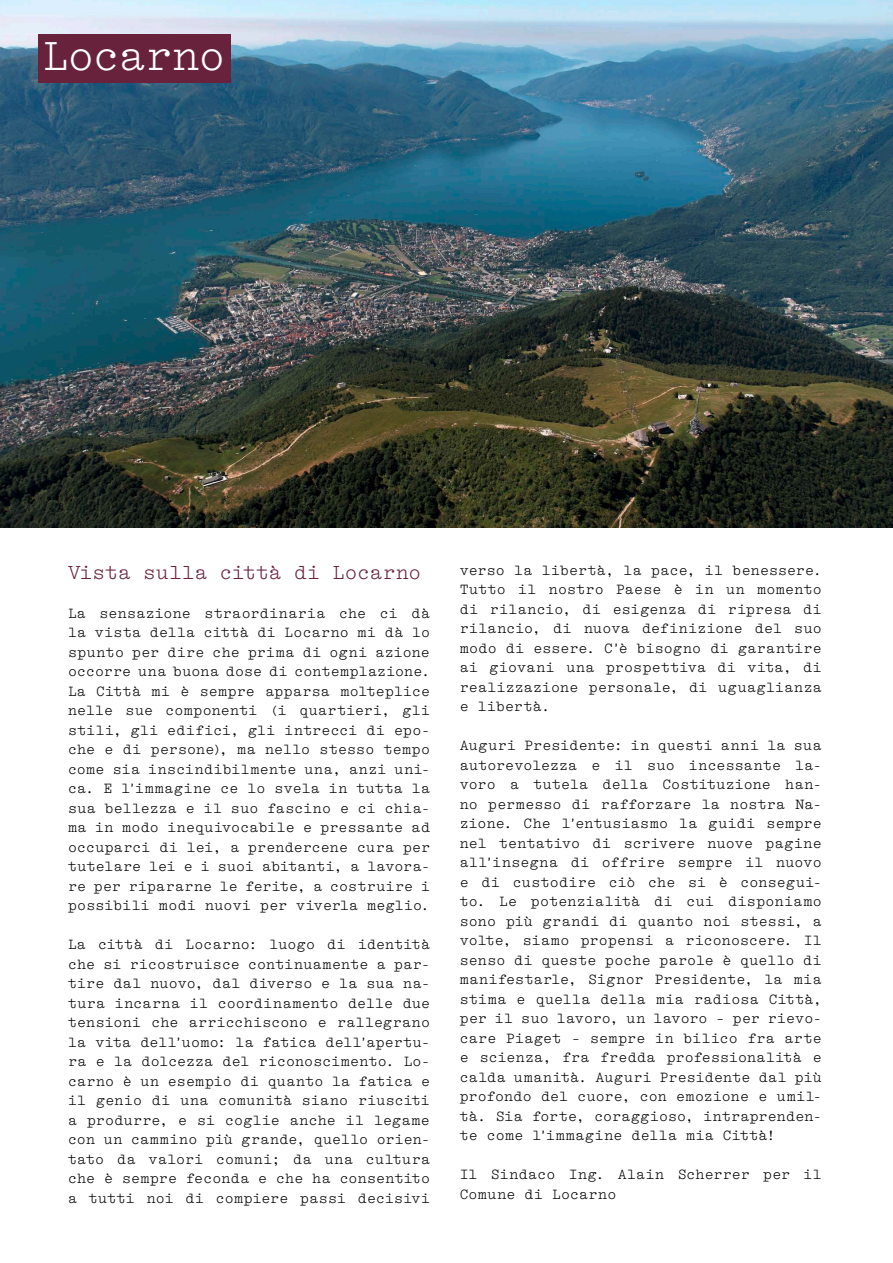
<style>
.page{position:relative;width:893px;height:1263px;background:#fff}
.page>*{position:absolute;margin:0;border:0;box-sizing:border-box;transform-origin:0 0}
.Titel_Ortschaft{font:500 45px "LL Ignazio";letter-spacing:-.025em;color:#fff}
.Ort_Gruss{font:500 21px "LL Ignazio";color:#68223c}
.Fliesstext{font:500 15px/19.5px "LL Ignazio";letter-spacing:.01em;color:#000;text-align:justify}
</style>
<div class="page">
<img style="left:0;top:0;width:893px;height:527px">
<div style="left:38px;top:34px;width:192px;height:48px;background:#68223c"></div>
<p class="Titel_Ortschaft" style="left:43px;top:34px;width:184px">Locarno</p>
<p class="Ort_Gruss" style="left:68px;top:561px;width:355px">Vista sulla città di Locarno</p>
<p class="Fliesstext" style="left:68px;top:604px;width:363px">La sensazione straordinaria che ci dà la vista della città di Locarno mi dà lo spunto per dire che prima di ogni azione occorre una buona dose di contemplazione.<br>La Città mi è sempre apparsa molteplice nelle sue componenti (i quartieri, gli stili, gli edifici, gli intrecci di epo&shy;che e di persone), ma nello stesso tempo come sia inscindibilmente una, anzi uni&shy;ca. E l’immagine ce lo svela in tutta la sua bellezza e il suo fascino e ci chia&shy;ma in modo inequivocabile e pressante ad occuparci di lei, a prendercene cura per tutelare lei e i suoi abitanti, a lavora&shy;re per ripararne le ferite, a costruire i possibili modi nuovi per viverla meglio.</p>
<p class="Fliesstext" style="left:68px;top:935px;width:363px">La città di Locarno: luogo di identità che si ricostruisce continuamente a par&shy;tire dal nuovo, dal diverso e la sua na&shy;tura incarna il coordinamento delle due tensioni che arricchiscono e rallegrano la vita dell’uomo: la fatica dell’apertu&shy;ra e la dolcezza del riconoscimento. Lo&shy;carno è un esempio di quanto la fatica e il genio di una comunità siano riusciti a produrre, e si coglie anche il legame con un cammino più grande, quello orien&shy;tato da valori comuni; da una cultura che è sempre feconda e che ha consentito a tutti noi di compiere passi decisivi</p>
<p class="Fliesstext" style="left:460px;top:561px;width:363px">verso la libertà, la pace, il benessere.<br>Tutto il nostro Paese è in un momento di rilancio, di esigenza di ripresa di rilancio, di nuova definizione del suo modo di essere. C’è bisogno di garantire ai giovani una prospettiva di vita, di realizzazione personale, di uguaglianza e libertà.</p>
<p class="Fliesstext" style="left:460px;top:736px;width:363px">Auguri Presidente: in questi anni la sua autorevolezza e il suo incessante la&shy;voro a tutela della Costituzione han&shy;no permesso di rafforzare la nostra Na&shy;zione. Che l’entusiasmo la guidi sempre nel tentativo di scrivere nuove pagine all’insegna di offrire sempre il nuovo e di custodire ciò che si è consegui&shy;to. Le potenzialità di cui disponiamo sono più grandi di quanto noi stessi, a volte, siamo propensi a riconoscere. Il senso di queste poche parole è quello di manifestarle, Signor Presidente, la mia stima e quella della mia radiosa Città, per il suo lavoro, un lavoro – per rievo&shy;care Piaget – sempre in bilico fra arte e scienza, fra fredda professionalità e calda umanità. Auguri Presidente dal più profondo del cuore, con emozione e umil&shy;tà. Sia forte, coraggioso, intraprenden&shy;te come l’immagine della mia Città!</p>
<p class="Fliesstext" style="left:460px;top:1165px;width:363px">Il Sindaco Ing. Alain Scherrer per il<br>Comune di Locarno</p>
</div>
